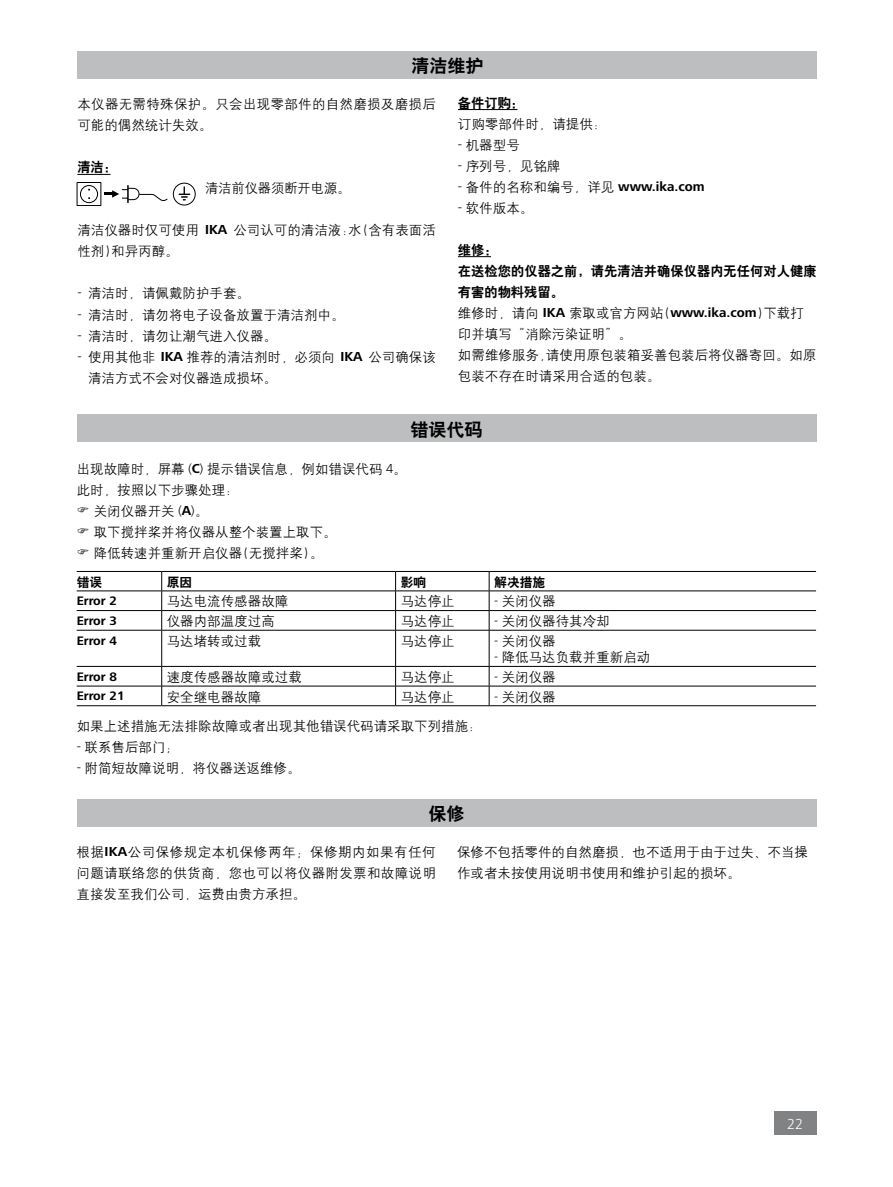
<style>
.page{position:relative;width:893px;height:1187px;background:#fff}
.page>*{position:absolute;margin:0;border:0;box-sizing:border-box;transform-origin:0 0}
.t1{font:18px "H Yb 2 gj";color:#000}
.t2{font:300 15px "Frutiger Next IKA";color:#fff}
.t3{font:13.5px/21px "H Yg 2 gj";color:#000}
.t4{font:13.5px/21px "H Yb 2 gj";letter-spacing:.005em;color:#000}
.t5{font:13.5px/21px "H Yg 2 gj";letter-spacing:.02em;color:#000}
.t6{font:700 12.75px "Frutiger Next IKA";color:#000}
.t7{font:12.75px "H Yb 2 gj";color:#000}
.s1{font-family:"Frutiger Next IKA";font-weight:700}
.s2{font-family:"Frutiger Next IKA";font-weight:300}
.s3{font-family:"Frutiger Next IKA";font-weight:300;font-size:12.75px}
</style>
<div class="page">
<div style="left:774px;top:1111px;width:42px;height:23px;background:#808284"></div>
<div style="left:77px;top:798px;width:739px;height:28px;background:#bcbec0"></div>
<div style="left:77px;top:414px;width:739px;height:28px;background:#bcbec0"></div>
<hr style="left:77px;top:571px;width:85px;height:1px;background:#000">
<hr style="left:162px;top:571px;width:234px;height:1px;background:#000">
<hr style="left:396px;top:571px;width:93px;height:1px;background:#000">
<hr style="left:489px;top:571px;width:327px;height:1px;background:#000">
<hr style="left:77px;top:590px;width:85px;height:1px;background:#000">
<hr style="left:162px;top:590px;width:234px;height:1px;background:#000">
<hr style="left:396px;top:590px;width:93px;height:1px;background:#000">
<hr style="left:489px;top:590px;width:327px;height:1px;background:#000">
<hr style="left:77px;top:610px;width:85px;height:1px;background:#000">
<hr style="left:162px;top:610px;width:234px;height:1px;background:#000">
<svg style="left:161px;top:571px;width:1px;height:59px"></svg>
<hr style="left:396px;top:610px;width:93px;height:1px;background:#000">
<svg style="left:395px;top:571px;width:1px;height:59px"></svg>
<hr style="left:489px;top:610px;width:327px;height:1px;background:#000">
<svg style="left:489px;top:571px;width:1px;height:59px"></svg>
<hr style="left:77px;top:630px;width:85px;height:1px;background:#000">
<hr style="left:162px;top:630px;width:234px;height:1px;background:#000">
<hr style="left:161px;top:630px;width:1px;height:36px;background:#000">
<hr style="left:396px;top:630px;width:93px;height:1px;background:#000">
<hr style="left:395px;top:630px;width:1px;height:36px;background:#000">
<hr style="left:489px;top:630px;width:327px;height:1px;background:#000">
<hr style="left:489px;top:630px;width:1px;height:36px;background:#000">
<hr style="left:77px;top:685px;width:85px;height:1px;background:#000">
<hr style="left:162px;top:685px;width:234px;height:1px;background:#000">
<svg style="left:161px;top:667px;width:1px;height:38px"></svg>
<hr style="left:396px;top:685px;width:93px;height:1px;background:#000">
<svg style="left:395px;top:667px;width:1px;height:38px"></svg>
<hr style="left:489px;top:685px;width:327px;height:1px;background:#000">
<svg style="left:489px;top:667px;width:1px;height:38px"></svg>
<hr style="left:77px;top:705px;width:85px;height:1px;background:#000">
<hr style="left:162px;top:705px;width:234px;height:1px;background:#000">
<hr style="left:396px;top:705px;width:93px;height:1px;background:#000">
<hr style="left:489px;top:705px;width:327px;height:1px;background:#000">
<hr style="left:77px;top:666px;width:85px;height:1px;background:#000">
<hr style="left:162px;top:666px;width:234px;height:1px;background:#000">
<hr style="left:396px;top:666px;width:93px;height:1px;background:#000">
<hr style="left:489px;top:666px;width:327px;height:1px;background:#000">
<div style="left:77px;top:51px;width:740px;height:28px;background:#bcbec0"></div>
<hr style="left:77px;top:174px;width:33px;height:1px;background:#000">
<hr style="left:458px;top:109px;width:59px;height:1px;background:#000">
<hr style="left:458px;top:256px;width:33px;height:1px;background:#000">
<svg style="left:77px;top:182px;width:91px;height:24px"></svg>
<div style="left:173px;top:183px;width:23px;height:22px;border:1px solid #000;border-radius:50%"></div>
<svg style="left:179px;top:187px;width:11px;height:13px"></svg>
<h1 class="t1" style="left:411px;top:57px;width:73px">清洁维护</h1>
<p class="t5" style="left:77px;top:94px;width:360px">本仪器无需特殊保护。只会出现零部件的自然磨损及磨损后可能的偶然统计失效。</p>
<p class="t4" style="left:77px;top:157px;width:35px">清洁:</p>
<p class="t3" style="left:205px;top:178px;width:147px">清洁前仪器须断开电源。</p>
<p class="t3" style="left:77px;top:220px;width:360px">清洁仪器时仅可使用 <span class="s1">IKA</span> 公司认可的清洁液:水(含有表面活性剂)和异丙醇。</p>
<p class="t3" style="left:77px;top:283px;width:174px"><span class="s2">-</span> 清洁时，请佩戴防护手套。</p>
<p class="t3" style="left:77px;top:304px;width:269px"><span class="s2">-</span> 清洁时，请勿将电子设备放置于清洁剂中。</p>
<p class="t3" style="left:77px;top:325px;width:201px"><span class="s2">-</span> 清洁时，请勿让潮气进入仪器。</p>
<p class="t3" style="left:88px;top:346px;width:349px;text-indent:-11px"><span class="s2">-</span> 使用其他非 <span class="s1">IKA</span> 推荐的清洁剂时，必须向 <span class="s1">IKA</span> 公司确保该清洁方式不会对仪器造成损坏。</p>
<p class="t4" style="left:458px;top:92px;width:61px">备件订购:</p>
<p class="t3" style="left:458px;top:113px;width:150px">订购零部件时，请提供：</p>
<p class="t3" style="left:458px;top:134px;width:63px"><span class="s2">-</span> 机器型号</p>
<p class="t3" style="left:458px;top:155px;width:104px"><span class="s2">-</span> 序列号，见铭牌</p>
<p class="t3" style="left:458px;top:176px;width:248px"><span class="s2">-</span> 备件的名称和编号，详见 <span class="s1">www.ika.com</span></p>
<p class="t3" style="left:458px;top:197px;width:77px"><span class="s2">-</span> 软件版本。</p>
<p class="t4" style="left:458px;top:239px;width:360px">维修:<br>在送检您的仪器之前，请先清洁并确保仪器内无任何对人健康有害的物料残留。</p>
<p class="t3" style="left:458px;top:302px;width:360px">维修时，请向 <span class="s1">IKA</span> 索取或官方网站(<span class="s1">www.ika.com</span>)下载打印并填写“消除污染证明”。<br>如需维修服务,请使用原包装箱妥善包装后将仪器寄回。如原包装不存在时请采用合适的包装。</p>
<h1 class="t1" style="left:410px;top:420px;width:73px">错误代码</h1>
<p class="t3" style="left:77px;top:458px;width:332px">出现故障时，屏幕 <span class="s2">(</span><span class="s1">C</span><span class="s2">)</span> 提示错误信息，例如错误代码 <span class="s2">4</span>。</p>
<p class="t3" style="left:77px;top:479px;width:163px">此时，按照以下步骤处理：</p>
<p class="t3" style="left:94px;top:500px;width:116px">关闭仪器开关 <span class="s2">(</span><span class="s1">A</span><span class="s2">)</span>。</p>
<p class="t3" style="left:94px;top:521px;width:245px">取下搅拌桨并将仪器从整个装置上取下。</p>
<p class="t3" style="left:94px;top:542px;width:231px">降低转速并重新开启仪器(无搅拌桨)。</p>
<p class="t7" style="left:77px;top:575px;width:27px">错误</p>
<p class="t7" style="left:167px;top:575px;width:27px">原因</p>
<p class="t7" style="left:401px;top:575px;width:27px">影响</p>
<p class="t7" style="left:494px;top:575px;width:52px">解决措施</p>
<p class="t6" style="left:77px;top:593px;width:42px">Error 2</p>
<p class="t3" style="left:167px;top:591px;width:123px">马达电流传感器故障</p>
<p class="t3" style="left:401px;top:591px;width:55px">马达停止</p>
<p class="t3" style="left:494px;top:591px;width:63px"><span class="s3">-</span> 关闭仪器</p>
<p class="t6" style="left:77px;top:613px;width:42px">Error 3</p>
<p class="t3" style="left:167px;top:610px;width:109px">仪器内部温度过高</p>
<p class="t3" style="left:401px;top:610px;width:55px">马达停止</p>
<p class="t3" style="left:494px;top:610px;width:117px"><span class="s3">-</span> 关闭仪器待其冷却</p>
<p class="t6" style="left:77px;top:633px;width:42px">Error 4</p>
<p class="t3" style="left:167px;top:630px;width:96px">马达堵转或过载</p>
<p class="t3" style="left:401px;top:630px;width:55px">马达停止</p>
<p class="t3" style="left:494px;top:630px;width:63px"><span class="s3">-</span> 关闭仪器</p>
<p class="t3" style="left:494px;top:646px;width:157px"><span class="s3">-</span> 降低马达负载并重新启动</p>
<p class="t6" style="left:77px;top:669px;width:42px">Error 8</p>
<p class="t3" style="left:167px;top:666px;width:136px">速度传感器故障或过载</p>
<p class="t3" style="left:401px;top:666px;width:55px">马达停止</p>
<p class="t3" style="left:494px;top:666px;width:63px"><span class="s3">-</span> 关闭仪器</p>
<p class="t6" style="left:77px;top:688px;width:49px">Error 21</p>
<p class="t3" style="left:167px;top:686px;width:96px">安全继电器故障</p>
<p class="t3" style="left:401px;top:686px;width:55px">马达停止</p>
<p class="t3" style="left:494px;top:686px;width:63px"><span class="s3">-</span> 关闭仪器</p>
<p class="t3" style="left:77px;top:715px;width:406px">如果上述措施无法排除故障或者出现其他错误代码请采取下列措施：</p>
<p class="t3" style="left:77px;top:736px;width:104px"><span class="s2">-</span> 联系售后部门；</p>
<p class="t3" style="left:77px;top:757px;width:225px"><span class="s2">-</span> 附简短故障说明，将仪器送返维修。</p>
<h1 class="t1" style="left:428px;top:804px;width:37px">保修</h1>
<p class="t3" style="left:77px;top:841px;width:361px;text-align:justify">根据<span class="s1">IKA</span>公司保修规定本机保修两年；保修期内如果有任何问题请联络您的供货商，您也可以将仪器附发票和故障说明直接发至我们公司，运费由贵方承担。</p>
<p class="t3" style="left:457px;top:841px;width:353px">保修不包括零件的自然磨损, 也不适用于由于过失、不当操作或者未按使用说明书使用和维护引起的损坏。</p>
<p class="t2" style="left:787px;top:1114px;width:17px">22</p>
</div>
